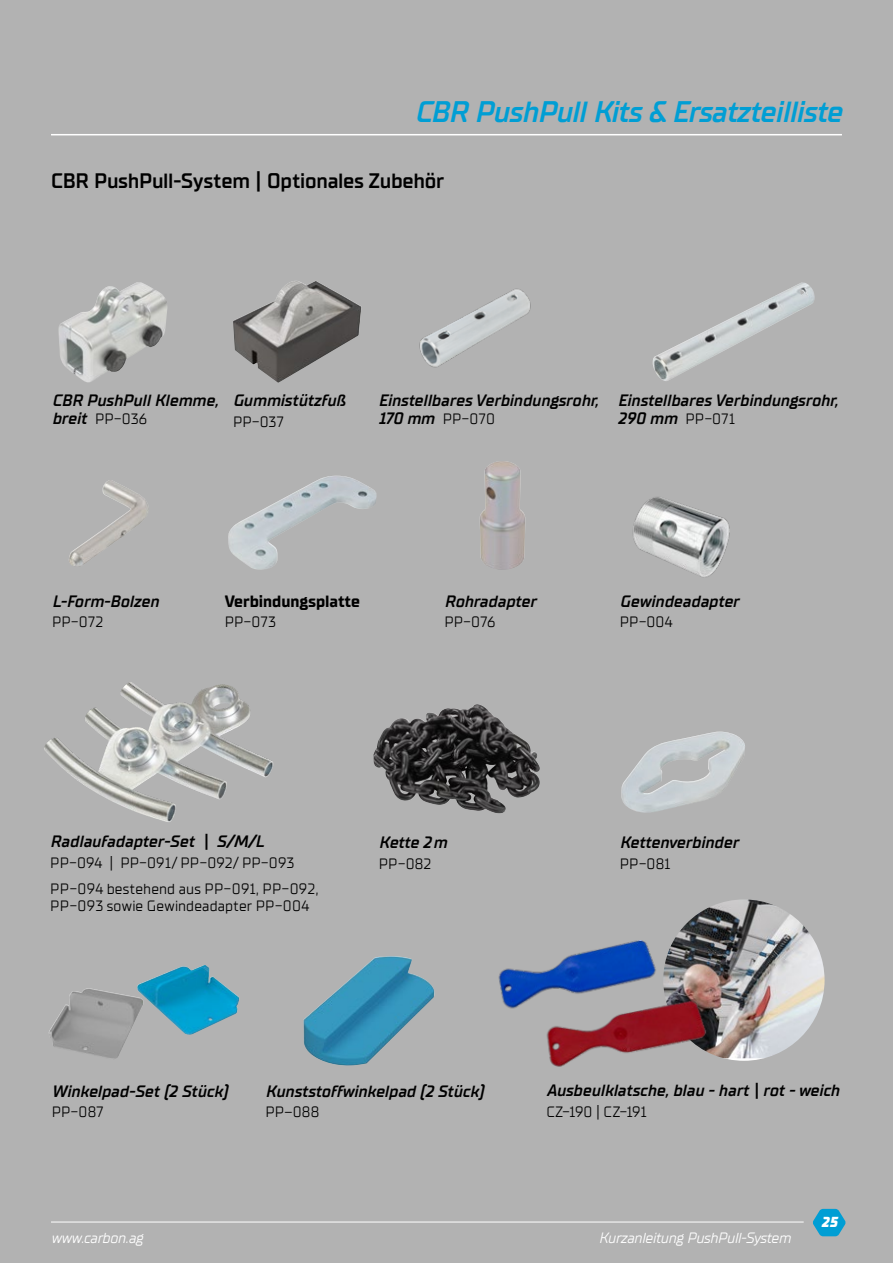
<style>
.page{position:relative;width:893px;height:1263px;background:#b2b2b2}
.page>*{position:absolute;margin:0;border:0;box-sizing:border-box;transform-origin:0 0}
.t1{font:italic 600 29.7px "TT Supermolot Neue";letter-spacing:-.02em;color:#009ed4}
.t2{font:600 21px "TT Supermolot Neue";letter-spacing:-.015em;color:#000}
.t3{font:italic 600 16.5px "TT Supermolot Neue";color:#000}
.t4{font:700 16.5px "TT Supermolot Neue";color:#000}
.t5{font:15px/26.2px "TT Supermolot Neue";letter-spacing:.015em;color:#000}
.t6{font:italic 15px "TT Supermolot Neue";letter-spacing:-.015em;color:#fff}
.t7{font:italic 800 14.55px "TT Supermolot Neue";color:#fff}
.s1{font-weight:600;font-style:italic;font-size:16.5px}
</style>
<div class="page">
<hr style="left:51px;top:134px;width:791px;height:1px;background:#fff">
<hr style="left:51px;top:1222px;width:753px;height:1px;background:#fff">
<svg style="left:813px;top:1209px;width:33px;height:27px"></svg>
<img style="left:674px;top:901px;width:149px;height:157px">
<img style="left:49px;top:965px;width:190px;height:94px">
<img style="left:498px;top:939px;width:177px;height:70px">
<img style="left:419px;top:288px;width:112px;height:80px">
<img style="left:373px;top:704px;width:167px;height:109px">
<img style="left:480px;top:461px;width:45px;height:109px">
<img style="left:44px;top:682px;width:229px;height:140px">
<img style="left:228px;top:476px;width:149px;height:94px">
<img style="left:652px;top:282px;width:163px;height:99px">
<img style="left:58px;top:282px;width:110px;height:101px">
<img style="left:233px;top:281px;width:128px;height:102px">
<img style="left:69px;top:480px;width:79px;height:86px">
<img style="left:621px;top:732px;width:124px;height:81px">
<img style="left:517px;top:980px;width:220px;height:87px">
<img style="left:303px;top:956px;width:132px;height:110px">
<img style="left:633px;top:497px;width:97px;height:80px">
<h1 class="t1" style="left:415px;top:94px;width:429px">CBR PushPull Kits &amp; Ersatzteilliste</h1>
<p class="t2" style="left:51px;top:168px;width:395px">CBR PushPull-System | Optionales Zubehör</p>
<p class="t3" style="left:52px;top:390px;width:168px">CBR PushPull Klemme,</p>
<p class="t5" style="left:52px;top:406px;width:97px"><span class="s1">breit</span> PP-036</p>
<p class="t3" style="left:233px;top:390px;width:114px">Gummistützfuß</p>
<p class="t5" style="left:233px;top:408px;width:52px">PP-037</p>
<p class="t3" style="left:378px;top:390px;width:221px">Einstellbares Verbindungsrohr,</p>
<p class="t5" style="left:378px;top:406px;width:118px"><span class="s1">170 mm</span> PP-070</p>
<p class="t3" style="left:618px;top:390px;width:221px">Einstellbares Verbindungsrohr,</p>
<p class="t5" style="left:618px;top:406px;width:118px"><span class="s1">290 mm</span> PP-071</p>
<p class="t3" style="left:52px;top:591px;width:108px">L-Form-Bolzen</p>
<p class="t5" style="left:52px;top:609px;width:53px">PP-072</p>
<p class="t4" style="left:225px;top:591px;width:137px">Verbindungsplatte</p>
<p class="t5" style="left:225px;top:609px;width:53px">PP-073</p>
<p class="t3" style="left:444px;top:591px;width:93px">Rohradapter</p>
<p class="t5" style="left:444px;top:609px;width:52px">PP-076</p>
<p class="t3" style="left:620px;top:591px;width:121px">Gewindeadapter</p>
<p class="t5" style="left:620px;top:609px;width:54px">PP-004</p>
<p class="t3" style="left:50px;top:832px;width:215px">Radlaufadapter-Set | S/M/L</p>
<p class="t5" style="left:50px;top:850px;width:270px">PP-094 | PP-091/ PP-092/ PP-093<br>PP-094 bestehend aus PP-091, PP-092,</p>
<p class="t5" style="left:50px;top:892px;width:260px">PP-093 sowie Gewindeadapter PP-004</p>
<p class="t3" style="left:379px;top:832px;width:70px">Kette 2m</p>
<p class="t5" style="left:379px;top:851px;width:54px">PP-082</p>
<p class="t3" style="left:620px;top:832px;width:120px">Kettenverbinder</p>
<p class="t5" style="left:620px;top:851px;width:52px">PP-081</p>
<p class="t3" style="left:52px;top:1081px;width:177px">Winkelpad-Set (2 Stück)</p>
<p class="t5" style="left:52px;top:1099px;width:53px">PP-087</p>
<p class="t3" style="left:265px;top:1081px;width:220px">Kunststoffwinkelpad (2 Stück)</p>
<p class="t5" style="left:265px;top:1099px;width:55px">PP–088</p>
<p class="t3" style="left:546px;top:1080px;width:295px">Ausbeulklatsche, blau - hart | rot - weich</p>
<p class="t5" style="left:546px;top:1099px;width:102px">CZ-190 | CZ-191</p>
<p class="t7" style="left:821px;top:1213px;width:17px">25</p>
<p class="t6" style="left:51px;top:1229px;width:94px">www.carbon.ag</p>
<p class="t6" style="left:599px;top:1229px;width:194px">Kurzanleitung PushPull-System</p>
</div>
